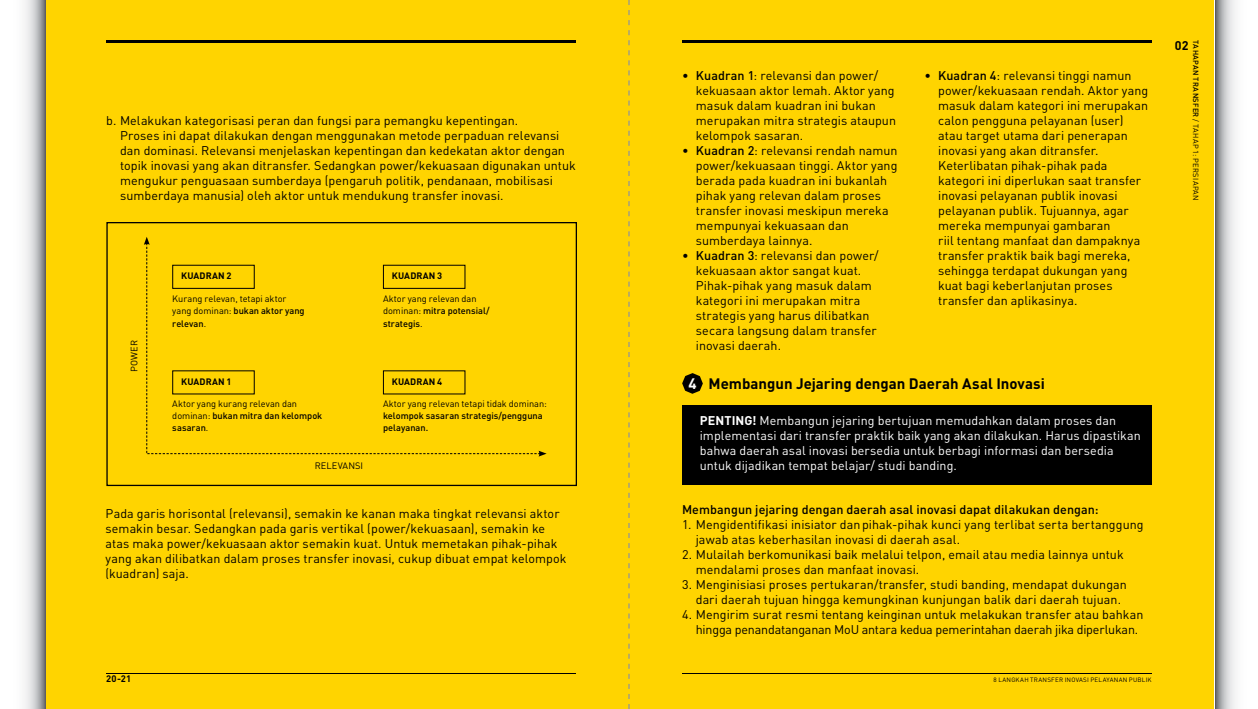
<style>
.page{position:relative;width:1258px;height:709px;background:#fff}
.page>*{position:absolute;margin:0;border:0;box-sizing:border-box;transform-origin:0 0}
.t1{font:700 15px "DIN Pro";color:#000}
.t2{font:700 15px "DIN Pro";color:#fff}
.t3{font:12.5px/15px "DIN Pro";letter-spacing:.005em;color:#000}
.t4{font:12.5px/15px "DIN Pro";letter-spacing:.005em;color:#fff}
.t5{font:500 12.5px "DIN Pro";letter-spacing:.005em;color:#000}
.t6{font:700 12.5px "DIN Pro";color:#fff}
.t7{font:700 12.5px "DIN Pro";color:#000}
.t8{font:700 9.38px "DIN Pro";color:#000}
.t9{font:9.25px/12.2px "DIN Pro";color:#000}
.t10{font:500 9.25px/12.2px "DIN Pro";color:#000}
.t11{font:700 9.25px "DIN Pro";letter-spacing:.015em;color:#000}
.t12{font:7.5px "DIN Pro";color:#000}
.t13{font:6.25px "DIN Pro";letter-spacing:.035em;color:#000}
.s1{font-weight:500}
.s2{font-weight:700}
</style>
<div class="page">
<div style="left:45px;top:0;width:584px;height:709px;background:#ffd400"></div>
<div style="left:629px;top:0;width:585px;height:709px;background:#ffd400"></div>
<svg style="left:1215px;top:0;width:20px;height:709px;background:#bdbfc0"></svg>
<svg style="left:25px;top:0;width:20px;height:709px;background:#c3c5c7"></svg>
<svg style="left:144px;top:237px;width:403px;height:219px"></svg>
<div style="left:383px;top:265px;width:82px;height:24px;border:1px solid #000"></div>
<div style="left:682px;top:405px;width:470px;height:80px;background:#000"></div>
<svg style="left:682px;top:373px;width:21px;height:21px"></svg>
<div style="left:106px;top:222px;width:471px;height:264px;border:1px solid #000"></div>
<hr style="left:682px;top:672px;width:470px;height:1px;background:#000">
<hr style="left:107px;top:40px;width:469px;height:3px;background:#000">
<hr style="left:682px;top:40px;width:470px;height:3px;background:#000">
<hr style="left:106px;top:672px;width:470px;height:1px;background:#000">
<svg style="left:628px;top:0;width:2px;height:709px"></svg>
<p class="t3" style="left:120px;top:112px;width:457px;text-indent:-14px">b. Melakukan kategorisasi peran dan fungsi para pemangku kepentingan.<br>Proses ini dapat dilakukan dengan menggunakan metode perpaduan relevansi dan dominasi. Relevansi menjelaskan kepentingan dan kedekatan aktor dengan topik inovasi yang akan ditransfer. Sedangkan power/kekuasaan digunakan untuk mengukur penguasaan sumberdaya (pengaruh politik, pendanaan, mobilisasi sumberdaya manusia) oleh aktor untuk mendukung transfer inovasi.</p>
<p class="t9" style="left:128px;top:372px;width:33px;rotate:-90deg">POWER</p>
<p class="t11" style="left:181px;top:269px;width:52px">KUAD RAN 2</p>
<p class="t9" style="left:172px;top:292px;width:134px">Kurang relevan, tetapi aktor yang dominan: <span class="s1">bukan aktor yang relevan</span>.</p>
<p class="t11" style="left:392px;top:270px;width:52px">KUAD RAN 3</p>
<p class="t9" style="left:383px;top:292px;width:108px">Aktor yang relevan dan dominan: <span class="s1">mitra potensial/ strategis</span>.</p>
<p class="t3" style="left:696px;top:67px;width:202px;text-indent:-14px">• <span class="s1">Kuadran 1</span>: relevansi dan power/ kekuasaan aktor lemah. Aktor yang masuk dalam kuadran ini bukan merupakan mitra strategis ataupun kelompok sasaran.</p>
<p class="t3" style="left:696px;top:142px;width:203px;text-indent:-14px">• <span class="s1">Kuadran 2</span>: relevansi rendah namun power/kekuasaan tinggi. Aktor yang berada pada kuadran ini bukanlah pihak yang relevan dalam proses transfer inovasi meskipun mereka mempunyai kekuasaan dan sumberdaya lainnya.</p>
<p class="t3" style="left:696px;top:247px;width:184px;text-indent:-14px">• <span class="s1">Kuadran 3</span>: relevansi dan power/ kekuasaan aktor sangat kuat.<br>Pihak-pihak yang masuk dalam kategori ini merupakan mitra strategis yang harus dilibatkan secara langsung dalam transfer inovasi daerah.</p>
<p class="t3" style="left:938px;top:67px;width:212px;text-indent:-14px">• <span class="s1">Kuadran 4</span>: relevansi tinggi namun power/kekuasaan rendah. Aktor yang masuk dalam kategori ini merupakan calon pengguna pelayanan (user) atau target utama dari penerapan inovasi yang akan ditransfer.<br>Keterlibatan pihak-pihak pada kategori ini diperlukan saat transfer inovasi pelayanan publik inovasi pelayanan publik. Tujuannya, agar mereka mempunyai gambaran<br>riil tentang manfaat dan dampaknya transfer praktik baik bagi mereka, sehingga terdapat dukungan yang kuat bagi keberlanjutan proses transfer dan aplikasinya.</p>
<p class="t11" style="left:181px;top:375px;width:52px">KUAD RAN 1</p>
<p class="t9" style="left:172px;top:397px;width:152px">Aktor yang kurang relevan dan dominan: <span class="s1">bukan mitra dan kelompok sasaran</span>.</p>
<p class="t9" style="left:315px;top:459px;width:50px">RELEVANSI</p>
<p class="t11" style="left:392px;top:375px;width:52px">KUAD RAN 4</p>
<p class="t1" style="left:709px;top:373px;width:338px">Membangun Jejaring dengan Daerah Asal Inovasi</p>
<p class="t6" style="left:700px;top:411px;width:9px">PEN</p>
<p class="t2" style="left:688px;top:373px;width:10px">4</p>
<p class="t9" style="left:383px;top:397px;width:165px">Aktor yang relevan tetapi tidak dominan:</p>
<p class="t10" style="left:383px;top:409px;width:161px">kelompok sasaran strategis/pengguna pelayanan.</p>
<p class="t4" style="left:700px;top:412px;width:442px;text-indent:25px"><span class="s2">TING!</span> Membangun jejaring bertujuan memudahkan dalam proses dan implementasi dari transfer praktik baik yang akan dilakukan. Harus dipastikan bahwa daerah asal inovasi bersedia untuk berbagi informasi dan bersedia untuk dijadikan tempat belajar/ studi banding.</p>
<p class="t3" style="left:106px;top:506px;width:463px">Pada garis horisontal (relevansi), semakin ke kanan maka tingkat relevansi aktor semakin besar. Sedangkan pada garis vertikal (power/kekuasaan), semakin ke atas maka power/kekuasaan aktor semakin kuat. U ntuk memetakan pihak-pihak yang akan dilibatkan dalam proses transfer inovasi, cukup dibuat empat kelompok (kuadran) saja.</p>
<p class="t8" style="left:106px;top:672px;width:26px">20-21</p>
<p class="t5" style="left:682px;top:500px;width:418px">Membangun jejaring dengan daerah asal inovasi dapat dilakukan dengan:</p>
<p class="t3" style="left:696px;top:516px;width:449px;text-indent:-14px">1. Mengidentifikasi inisiator danpihak-pihak kunci yang terlibat serta bertanggung jawab atas keberhasilan inovasi di daerah asal.</p>
<p class="t3" style="left:696px;top:546px;width:429px;text-indent:-14px">2. Mulailah berkomunikasi baik melalui telpon, email atau media lainnya untuk mendalami proses dan manfaat inovasi.</p>
<p class="t3" style="left:696px;top:576px;width:433px;text-indent:-14px">3. Menginisiasi proses pertukaran/transfer, studi banding, mendapat dukungan dari daerah tujuan hingga kemungkinan kunjungan balik dari daerah tujuan.</p>
<p class="t3" style="left:696px;top:606px;width:449px;text-indent:-14px">4. Mengirim surat resmi tentang keinginan untuk melakukan transfer atau bahkan hingga penandatanganan MoU antara kedua pemerintahan daerah jika diperlukan.</p>
<p class="t13" style="left:993px;top:676px;width:160px">8 LANGKAH TRANSFER INOVASI PELAYANAN PUBLIK</p>
<p class="t12" style="left:1201px;top:40px;width:161px;rotate:90deg"><span class="s1">tahapan transfer</span> / tahap 1: persiapan</p>
<p class="t7" style="left:1175px;top:37px;width:15px">02</p>
</div>
